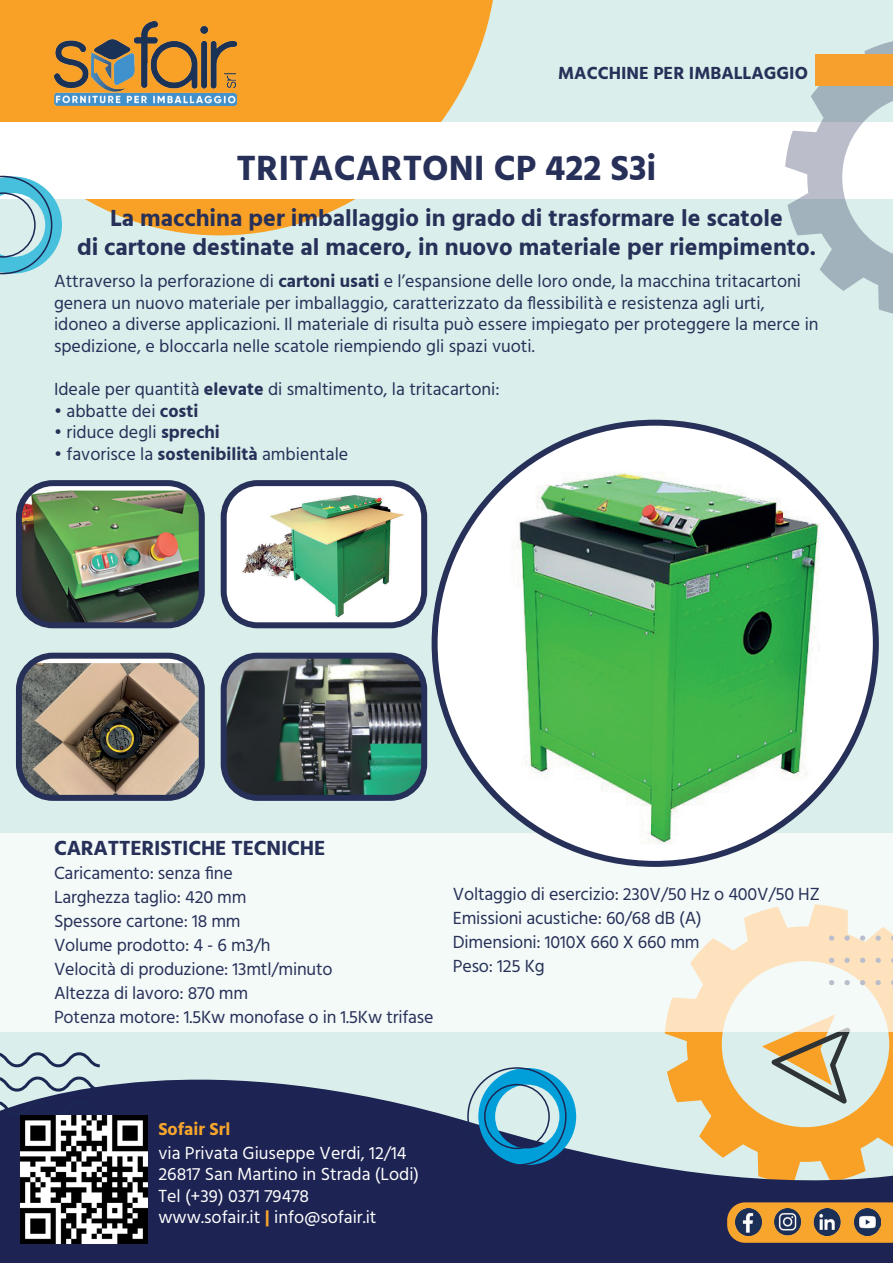
<style>
.page{position:relative;width:893px;height:1263px;background:#daefeb}
.page>*{position:absolute;margin:0;border:0;box-sizing:border-box;transform-origin:0 0}
.t1{font:700 36px "Hind";color:#273058}
.t2{font:700 24px/28.8px "Hind";color:#273058;text-align:center}
.t3{font:700 21px "Hind";letter-spacing:-.01em;color:#273058}
.t4{font:18px/24px "Hind";color:#273058}
.t5{font:18px/21.6px "Hind";color:#fff}
.t6{font:700 18px "Hind";color:#273058}
.t7{font:700 18px "Hind";color:#f7a52c}
.s1{font-weight:700}
.s2{font-weight:700;color:#f7a52c}
</style>
<div class="page">
<svg style="left:665px;top:1031px;width:228px;height:12px"></svg>
<svg style="left:0;top:0;width:493px;height:235px;fill:#f9a127"></svg>
<div style="left:0;top:122px;width:893px;height:76px;background:#fff"></div>
<svg style="left:762px;top:1031px;width:88px;height:12px"></svg>
<svg style="left:0;top:1043px;width:893px;height:220px;fill:#1d2352"></svg>
<svg style="left:0;top:1051px;width:103px;height:18px"></svg>
<svg style="left:0;top:1075px;width:103px;height:18px"></svg>
<svg style="left:0;top:1099px;width:103px;height:18px;background:#313a62"></svg>
<svg style="left:466px;top:1066px;width:110px;height:100px"></svg>
<svg style="left:0;top:175px;width:62px;height:100px"></svg>
<svg style="left:785px;top:41px;width:108px;height:273px"></svg>
<img style="left:54px;top:21px;width:183px;height:84px">
<svg style="left:727px;top:1202px;width:166px;height:41px;background:#e2982f"></svg>
<img style="left:736px;top:1209px;width:145px;height:27px">
<img style="left:20px;top:1115px;width:128px;height:128px">
<img style="left:228px;top:487px;width:192px;height:134px">
<div style="left:221px;top:480px;width:206px;height:148px;border:6px solid #273058;border-radius:34px"></div>
<img style="left:228px;top:660px;width:192px;height:134px">
<div style="left:221px;top:653px;width:206px;height:148px;border:6px solid #273058;border-radius:34px"></div>
<svg style="left:0;top:833px;width:893px;height:198px;background:#f3f7f3"></svg>
<img style="left:435px;top:433px;width:441px;height:431px">
<img style="left:23px;top:490px;width:175px;height:131px">
<div style="left:16px;top:480px;width:189px;height:148px;border:6px solid #273058;border-radius:34px"></div>
<img style="left:23px;top:663px;width:175px;height:131px">
<div style="left:16px;top:653px;width:189px;height:148px;border:6px solid #273058;border-radius:34px"></div>
<div style="left:815px;top:54px;width:78px;height:32px;background:#f7a02d"></div>
<p class="t6" style="left:558px;top:63px;width:251px">MACCHINE PER IMBALLAGGIO</p>
<h1 class="t1" style="left:237px;top:146px;width:421px">TRITACARTONI CP 422 S3i</h1>
<h2 class="t2" style="left:77px;top:203px;width:740px">La macchina per imballaggio in grado di trasformare le scatole<br>di cartone destinate al macero, in nuovo materiale per riempimento.</h2>
<p class="t4" style="left:54px;top:271px;width:766px;line-height:21.6px">Attraverso la perforazione di <span class="s1">cartoni usati</span> e l’espansione delle loro onde, la macchina tritacartoni genera un nuovo materiale per imballaggio, caratterizzato da flessibilità e resistenza agli urti, idoneo a diverse applicazioni. Il materiale di risulta può essere impiegato per proteggere la merce in spedizione, e bloccarla nelle scatole riempiendo gli spazi vuoti.</p>
<p class="t4" style="left:54px;top:378px;width:447px">Ideale per quantità <span class="s1">elevate</span> di smaltimento, la tritacartoni:</p>
<p class="t4" style="left:54px;top:399px;width:146px">• abbatte dei <span class="s1">costi</span></p>
<p class="t4" style="left:54px;top:421px;width:167px">• riduce degli <span class="s1">sprechi</span></p>
<p class="t4" style="left:54px;top:443px;width:296px">• favorisce la <span class="s1">sostenibilità</span> ambientale</p>
<p class="t3" style="left:54px;top:835px;width:273px">CARATTERISTICHE TECNICHE</p>
<p class="t4" style="left:54px;top:862px;width:381px">Caricamento: senza fine<br>Larghezza taglio: 420 mm<br>Spessore cartone: 18 mm<br>Volume prodotto: 4 - 6 m3/h<br>Velocità di produzione: 13mtl/minuto<br>Altezza di lavoro: 870 mm<br>Potenza motore: 1.5Kw monofase o in 1.5Kw trifase</p>
<p class="t4" style="left:453px;top:883px;width:369px">Voltaggio di esercizio: 230V/50 Hz o 400V/50 HZ<br>Emissioni acustiche: 60/68 dB (A)<br>Dimensioni: 1010X 660 X 660 mm<br>Peso: 125 Kg</p>
<p class="t7" style="left:158px;top:1118px;width:73px">Sofair Srl</p>
<p class="t5" style="left:158px;top:1143px;width:262px">via Privata Giuseppe Verdi, 12/14<br>26817 San Martino in Strada (Lodi)<br>Tel (+39) 0371 79478<br>www.sofair.it <span class="s2">|</span> info@sofair.it</p>
</div>
